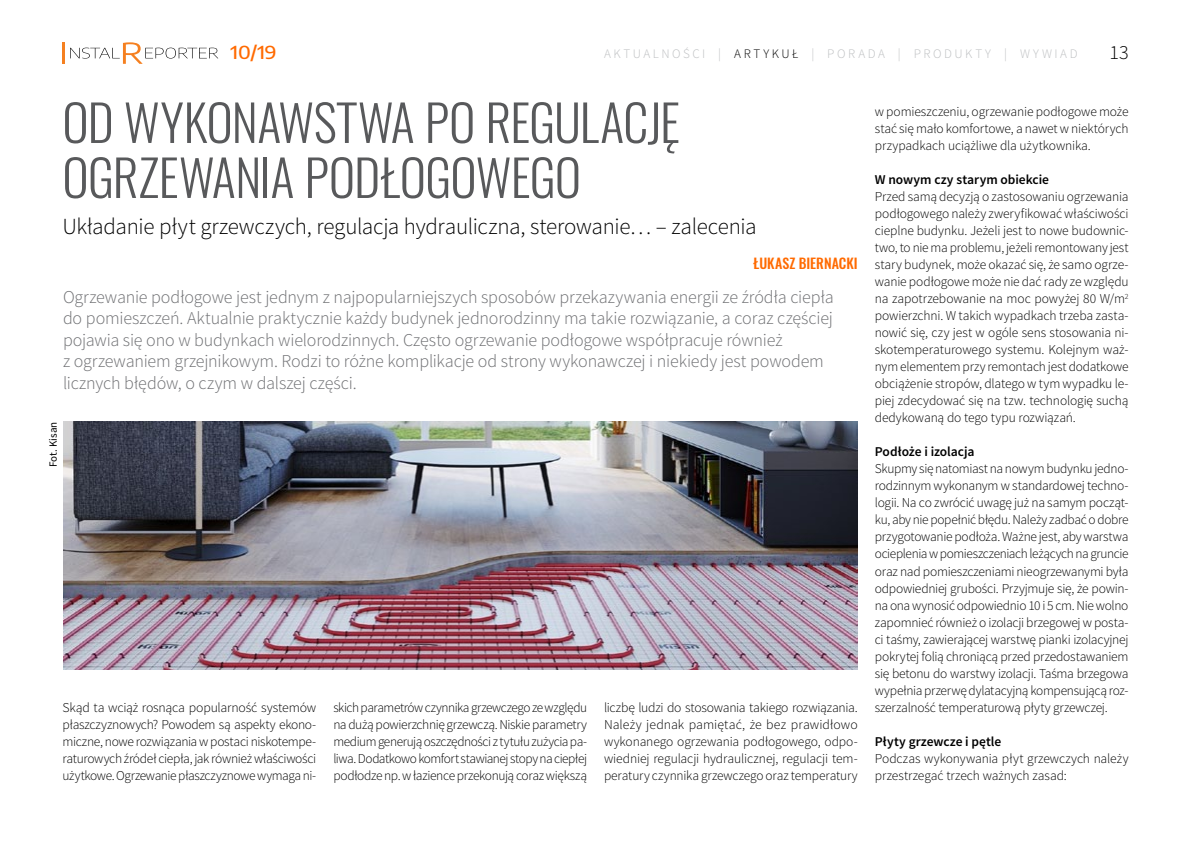
<style>
.page{position:relative;width:1191px;height:842px;background:#fff}
.page>*{position:absolute;margin:0;border:0;box-sizing:border-box;transform-origin:0 0}
.t1{font:300 50px/55px "Oswald";letter-spacing:-.015em;color:#58595b}
.t2{font:300 23px "Source Sans Pro";letter-spacing:-.015em;color:#000}
.t3{font:300 20px "Source Sans Pro";color:#000}
.t4{font:300 18px/21.6px "Source Sans Pro";letter-spacing:-.01em;color:#6d6e71}
.t5{font:500 18px "Encode Sans";color:#ff6a00;scale:1.11 1}
.t6{font:500 14px "Oswald";color:#ff6a00}
.t7{font:300 13.5px/17px "Source Sans Pro";letter-spacing:-.01em;color:#000;text-align:justify}
.t8{font:600 13.5px "Source Sans Pro";letter-spacing:-.005em;color:#000}
.t9{font:300 13px "Source Sans Pro";letter-spacing:.195em;color:#bcbec0}
.t10{font:11px "Source Sans Pro";color:#000}
.s1{color:#000}
</style>
<div class="page">
<hr style="left:62px;top:43px;width:3px;height:21px;background:#f58020">
<svg style="left:70px;top:42px;width:148px;height:22px"></svg>
<img style="left:64px;top:421px;width:793px;height:248px">
<h3 class="t5" style="left:230px;top:40px;width:43px">10/19</h3>
<p class="t9" style="left:604px;top:46px;width:459px">AKTUALNOŚCI | <span class="s1">ARTYKUŁ</span> | PORADa | PRODUKTY | wywiad</p>
<h3 class="t3" style="left:1109px;top:40px;width:21px">13</h3>
<h1 class="t1" style="left:62px;top:95px;width:619px">OD WYKONAWSTWA PO REGULACJĘ<br>OGRZEWANIA PODŁOGOWEGO</h1>
<h2 class="t2" style="left:62px;top:212px;width:696px">Układanie płyt grzewczych, regulacja hydrauliczna, sterowanie… – zalecenia</h2>
<p class="t6" style="left:753px;top:254px;width:106px">ŁUKASZ BIERNACKI</p>
<p class="t4" style="left:63px;top:286px;width:772px">Ogrzewanie podłogowe jest jednym z najpopularniejszych sposobów przekazywania energii ze źródła ciepła do pomieszczeń. Aktualnie praktycznie każdy budynek jednorodzinny ma takie rozwiązanie, a coraz częściej pojawia się ono w budynkach wielorodzinnych. Często ogrzewanie podłogowe współpracuje również<br>z ogrzewaniem grzejnikowym. Rodzi to różne komplikacje od strony wykonawczej i niekiedy jest powodem licznych błędów, o czym w dalszej części.</p>
<p class="t10" style="left:46px;top:467px;width:47px;rotate:-90deg">Fot. Kisan</p>
<p class="t7" style="left:63px;top:699px;width:255px">Skąd ta wciąż rosnąca popularność systemów płaszczyznowych? Powodem są aspekty ekono&shy;miczne, nowe rozwiązania w postaci niskotempe&shy;raturowych źródeł ciepła, jak również właściwości użytkowe. Ogrzewanie płaszczyznowe wymaga ni-</p>
<p class="t7" style="left:333px;top:699px;width:255px">skich parametrów czynnika grzewczego ze względu na dużą powierzchnię grzewczą. Niskie parametry medium generują oszczędności z tytułu zużycia pa&shy;liwa. Dodatkowo komfort stawianej stopy na ciepłej podłodze np. w łazience przekonują coraz większą</p>
<p class="t7" style="left:604px;top:699px;width:255px">liczbę ludzi do stosowania takiego rozwiązania.<br>Należy jednak pamiętać, że bez prawidłowo wykonanego ogrzewania podłogowego, odpo&shy;wiedniej regulacji hydraulicznej, regulacji tem&shy;peratury czynnika grzewczego oraz temperatury</p>
<p class="t7" style="left:874px;top:103px;width:255px">w pomieszczeniu, ogrzewanie podłogowe może stać się mało komfortowe, a nawet w niektórych przypadkach uciążliwe dla użytkownika.</p>
<p class="t8" style="left:874px;top:171px;width:176px">W nowym czy starym obiekcie</p>
<p class="t7" style="left:874px;top:188px;width:255px">Przed samą decyzją o zastosowaniu ogrzewania podłogowego należy zweryfikować właściwości cieplne budynku. Jeżeli jest to nowe budownic&shy;two, to nie ma problemu, jeżeli remontowany jest stary budynek, może okazać się, że samo ogrze&shy;wanie podłogowe może nie dać rady ze względu na zapotrzebowanie na moc powyżej 80 W/m<sup>2 </sup>powierzchni. W takich wypadkach trzeba zasta&shy;nowić się, czy jest w ogóle sens stosowania ni&shy;skotemperaturowego systemu. Kolejnym waż&shy;nym elementem przy remontach jest dodatkowe obciążenie stropów, dlatego w tym wypadku le&shy;piej zdecydować się na tzw. technologię suchą dedykowaną do tego typu rozwiązań.</p>
<p class="t8" style="left:874px;top:443px;width:101px">Podłoże i izolacja</p>
<p class="t7" style="left:874px;top:460px;width:255px">Skupmy się natomiast na nowym budynku jedno&shy;rodzinnym wykonanym w standardowej techno&shy;logii. Na co zwrócić uwagę już na samym począt&shy;ku, aby nie popełnić błędu. Należy zadbać o dobre przygotowanie podłoża. Ważne jest, aby warstwa ocieplenia w pomieszczeniach leżących na gruncie oraz nad pomieszczeniami nieogrzewanymi była odpowiedniej grubości. Przyjmuje się, że powin&shy;na ona wynosić odpowiednio 10 i 5 cm. Nie wolno zapomnieć również o izolacji brzegowej w posta&shy;ci taśmy, zawierającej warstwę pianki izolacyjnej pokrytej folią chroniącą przed przedostawaniem się betonu do warstwy izolacji. Taśma brzegowa wypełnia przerwę dylatacyjną kompensującą roz&shy;szerzalność temperaturową płyty grzewczej.</p>
<p class="t8" style="left:874px;top:733px;width:128px">Płyty grzewcze i pętle</p>
<p class="t7" style="left:874px;top:750px;width:255px">Podczas wykonywania płyt grzewczych należy przestrzegać trzech ważnych zasad:</p>
</div>
